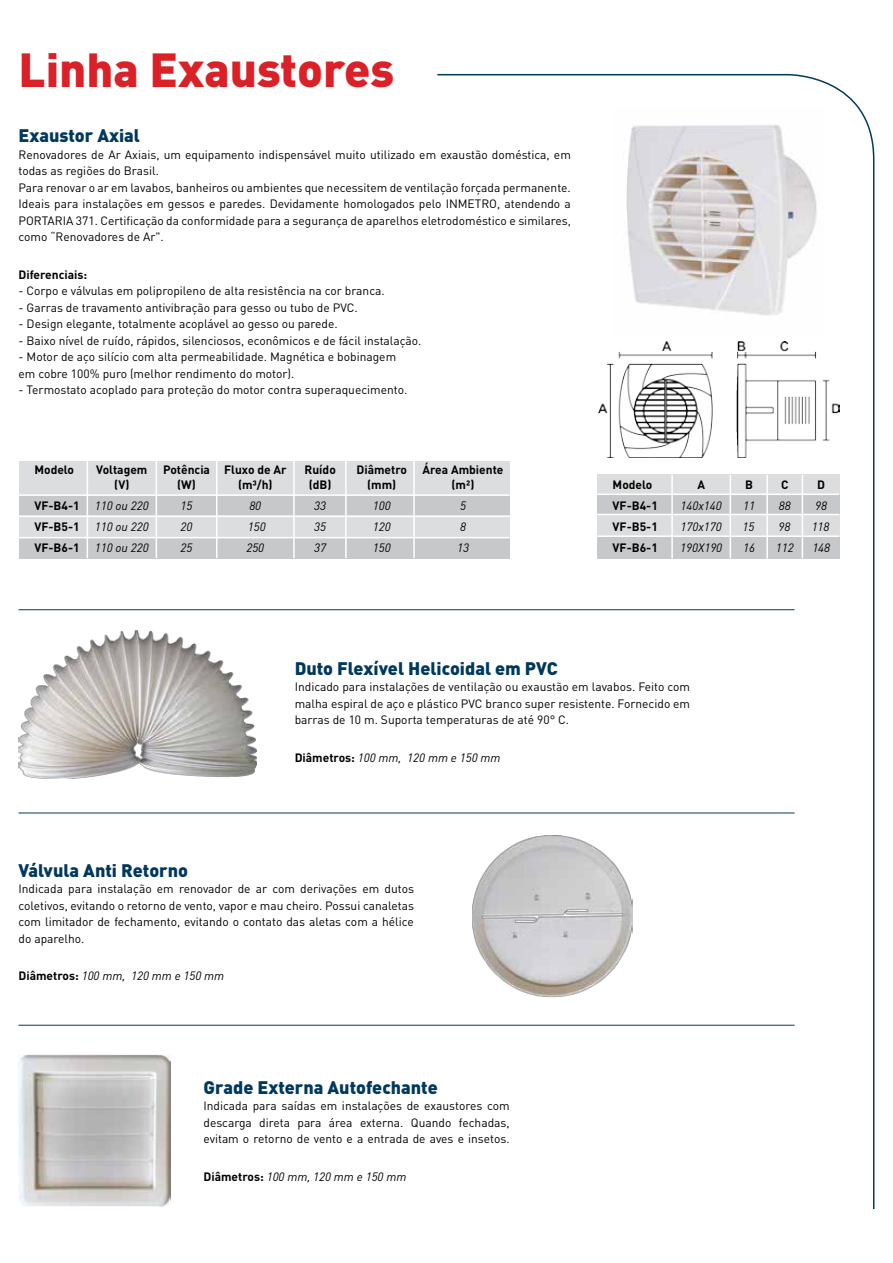
<style>
.page{position:relative;width:893px;height:1263px;background:#fff}
.page>*{position:absolute;margin:0;border:0;box-sizing:border-box;transform-origin:0 0}
.t1{font:900 47.25px "DIN Pro";color:#da2128}
.t2{font:900 18px "DIN Pro";color:#00395d}
.t3{font:12px/16.5px "DIN Pro";color:#000;text-align:justify}
.t4{font:italic 12px/21px "DIN";color:#000;text-align:justify}
.t5{font:700 12px/15px "DIN Pro";color:#000;text-align:center}
.s1{font-family:"DIN Pro";font-weight:700;font-style:normal}
</style>
<div class="page">
<hr style="left:18px;top:609px;width:776px;height:1px;background:#00395d">
<hr style="left:18px;top:813px;width:776px;height:1px;background:#00395d">
<hr style="left:18px;top:1025px;width:776px;height:1px;background:#00395d">
<div style="left:19px;top:461px;width:491px;height:40px;background:#dcddde"></div>
<div style="left:19px;top:496px;width:491px;height:22px;background:#c7c8ca"></div>
<div style="left:19px;top:516px;width:491px;height:22px;background:#dcddde"></div>
<div style="left:19px;top:538px;width:491px;height:20px;background:#c7c8ca"></div>
<hr style="left:87px;top:461px;width:1px;height:97px;background:#fff">
<hr style="left:156px;top:461px;width:1px;height:97px;background:#fff">
<hr style="left:216px;top:461px;width:1px;height:97px;background:#fff">
<hr style="left:293px;top:461px;width:2px;height:97px;background:#fff">
<hr style="left:345px;top:461px;width:2px;height:97px;background:#fff">
<hr style="left:413px;top:461px;width:2px;height:97px;background:#fff">
<hr style="left:19px;top:494px;width:491px;height:2px;background:#fff">
<hr style="left:19px;top:516px;width:491px;height:1px;background:#fff">
<hr style="left:19px;top:537px;width:491px;height:1px;background:#fff">
<img style="left:19px;top:630px;width:238px;height:149px">
<img style="left:19px;top:1054px;width:152px;height:152px">
<svg style="left:436px;top:73px;width:439px;height:1136px"></svg>
<div style="left:597px;top:536px;width:242px;height:22px;background:#c7c8ca"></div>
<div style="left:597px;top:475px;width:242px;height:20px;background:#dcddde"></div>
<div style="left:597px;top:494px;width:242px;height:22px;background:#c7c8ca"></div>
<div style="left:597px;top:514px;width:242px;height:22px;background:#dcddde"></div>
<hr style="left:597px;top:493px;width:242px;height:2px;background:#fff">
<hr style="left:671px;top:475px;width:2px;height:83px;background:#fff">
<hr style="left:730px;top:475px;width:1px;height:83px;background:#fff">
<hr style="left:766px;top:475px;width:2px;height:83px;background:#fff">
<hr style="left:802px;top:475px;width:1px;height:83px;background:#fff">
<hr style="left:597px;top:514px;width:242px;height:1px;background:#fff">
<hr style="left:552px;top:566px;width:243px;height:2px;background:#fff">
<hr style="left:597px;top:535px;width:242px;height:2px;background:#fff">
<h1 class="t1" style="left:18px;top:38px;width:377px">Linha Exaustores</h1>
<h2 class="t2" style="left:18px;top:123px;width:123px">Exaustor Axial</h2>
<p class="t3" style="left:18px;top:146px;width:554px;text-align:left">Renovadores de Ar Axiais, um equipamento indispensável muito utilizado em exaustão doméstica, em todas as regiões do Brasil.<br>Para renovar o ar em lavabos, banheiros ou ambientes que necessitem de ventilação forçada permanente.<br>Ideais para instalações em gessos e paredes. Devidamente homologados pelo INMETRO, atendendo a PORTARIA 371. Certificação da conformidade para a segurança de aparelhos eletrodoméstico e similares, como “Renovadores de Ar".</p>
<p class="t5" style="left:18px;top:266px;width:70px">Diferenciais:</p>
<p class="t3" style="left:18px;top:282px;width:368px">- Corpo e válvulas em polipropileno de alta resistência na cor branca.</p>
<p class="t3" style="left:18px;top:299px;width:341px">- Garras de travamento antivibração para gesso ou tubo de PVC.</p>
<p class="t3" style="left:18px;top:315px;width:321px">- Design elegante, totalmente acoplável ao gesso ou parede.</p>
<p class="t3" style="left:18px;top:332px;width:404px">- Baixo nível de ruído, rápidos, silenciosos, econômicos e de fácil instalação.</p>
<p class="t3" style="left:18px;top:348px;width:379px">- Motor de aço silício com alta permeabilidade. Magnética e bobinagem em cobre 100% puro (melhor rendimento do motor).</p>
<p class="t3" style="left:18px;top:381px;width:390px">- Termostato acoplado para proteção do motor contra superaquecimento.</p>
<p class="t5" style="left:34px;top:462px;width:41px">Modelo</p>
<p class="t5" style="left:34px;top:495px;width:47px;line-height:21px;text-align:justify">VF-B4-1<br>VF-B5-1<br>VF-B6-1</p>
<p class="t5" style="left:96px;top:462px;width:53px">Voltagem (V)</p>
<p class="t4" style="left:95px;top:495px;width:55px">110 ou 220<br>110 ou 220<br>110 ou 220</p>
<p class="t5" style="left:163px;top:462px;width:49px">Potência (W)</p>
<p class="t4" style="left:181px;top:495px;width:13px">15<br>20<br>25</p>
<p class="t5" style="left:224px;top:462px;width:64px">Fluxo de Ar (m³/h)</p>
<p class="t4" style="left:246px;top:495px;width:21px;text-align:left">80<br>150<br>250</p>
<p class="t5" style="left:305px;top:462px;width:33px">Ruído (dB)</p>
<p class="t4" style="left:314px;top:495px;width:13px">33<br>35<br>37</p>
<p class="t5" style="left:356px;top:462px;width:52px">Diâmetro (mm)</p>
<p class="t4" style="left:373px;top:495px;width:19px">100<br>120<br>150</p>
<p class="t5" style="left:423px;top:462px;width:82px">Área Ambiente (m²)</p>
<p class="t4" style="left:457px;top:495px;width:13px;text-align:left">5<br>8<br>13</p>
<p class="t5" style="left:613px;top:474px;width:47px;line-height:21px;text-align:left">Modelo<br>VF-B4-1<br>VF-B5-1<br>VF-B6-1</p>
<p class="t5" style="left:697px;top:477px;width:9px">A</p>
<p class="t4" style="left:680px;top:495px;width:44px">140x140<br>170x170<br>190X190</p>
<p class="t5" style="left:745px;top:477px;width:9px">B</p>
<p class="t4" style="left:742px;top:495px;width:14px">11<br>15<br>16</p>
<p class="t5" style="left:781px;top:477px;width:9px">C</p>
<p class="t4" style="left:776px;top:495px;width:19px;text-align:left">88<br>98<br>112</p>
<p class="t5" style="left:817px;top:477px;width:9px">D</p>
<p class="t4" style="left:812px;top:495px;width:20px;text-align:center">98<br>118<br>148</p>
<h2 class="t2" style="left:295px;top:656px;width:265px">Duto Flexível Helicoidal em PVC</h2>
<p class="t3" style="left:295px;top:678px;width:397px">Indicado para instalações de ventilação ou exaustão em lavabos. Feito com malha espiral de aço e plástico PVC branco super resistente. Fornecido em barras de 10 m. Suporta temperaturas de até 90° C.</p>
<p class="t4" style="left:295px;top:747px;width:207px"><span class="s1">Diâmetros:</span> 100 mm, 120 mm e 150 mm</p>
<h2 class="t2" style="left:18px;top:858px;width:171px">Válvula Anti Retorno</h2>
<p class="t3" style="left:18px;top:880px;width:397px">Indicada para instalação em renovador de ar com derivações em dutos coletivos, evitando o retorno de vento, vapor e mau cheiro. Possui canaletas com limitador de fechamento, evitando o contato das aletas com a hélice do aparelho.</p>
<p class="t4" style="left:18px;top:965px;width:207px"><span class="s1">Diâmetros:</span> 100 mm, 120 mm e 150 mm</p>
<h2 class="t2" style="left:203px;top:1075px;width:236px">Grade Externa Autofechante</h2>
<p class="t3" style="left:203px;top:1097px;width:308px">Indicada para saídas em instalações de exaustores com descarga direta para área externa. Quando fechadas, evitam o retorno de vento e a entrada de aves e insetos.</p>
<p class="t4" style="left:203px;top:1165px;width:204px"><span class="s1">Diâmetros:</span> 100 mm, 120 mm e 150 mm</p>
</div>
